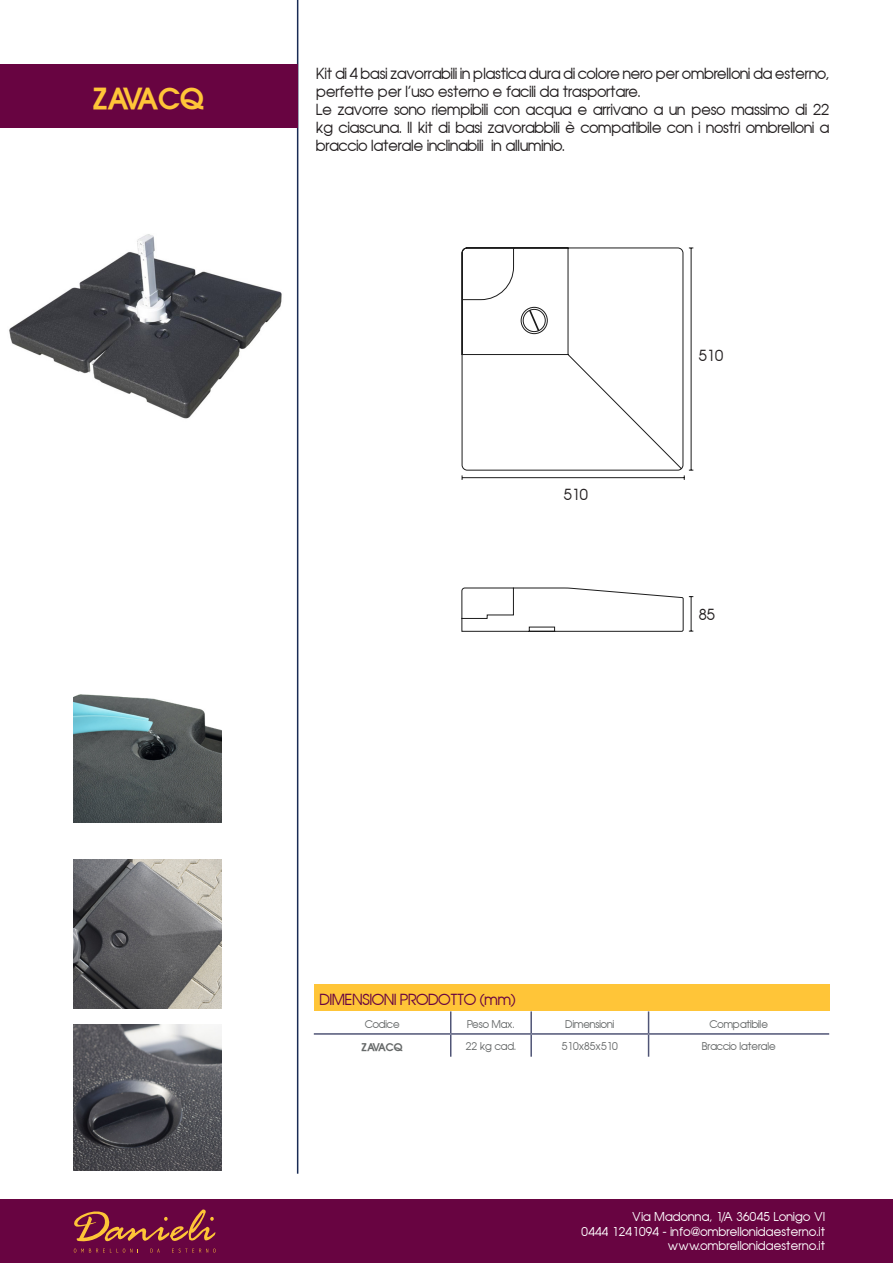
<style>
.page{position:relative;width:893px;height:1263px;background:#fff}
.page>*{position:absolute;margin:0;border:0;box-sizing:border-box;transform-origin:0 0}
.t1{font:700 28.5px "Trendex SSK Semi";color:#ffc538}
.t2{font:15px/18px "Trendex SSK";color:#231f20}
.t3{font:15px "Trendex SSK";color:#680441}
.t4{font:12px "Trendex SSK";letter-spacing:.025em;color:#fff}
.t5{font:10.5px "Trendex SSK";color:#666969}
.t6{font:700 10.5px "Trendex SSK Semi";color:#666969}
</style>
<div class="page">
<hr style="left:297px;top:0;width:1px;height:1174px;background:#182b54">
<img style="left:9px;top:234px;width:273px;height:185px">
<img style="left:73px;top:1025px;width:149px;height:145px">
<img style="left:73px;top:859px;width:149px;height:149px">
<img style="left:73px;top:694px;width:149px;height:129px">
<div style="left:314px;top:984px;width:515px;height:27px;background:#ffc538"></div>
<hr style="left:530px;top:1011px;width:2px;height:22px;background:#505576">
<hr style="left:314px;top:1033px;width:137px;height:2px;background:#505576">
<hr style="left:451px;top:1033px;width:80px;height:2px;background:#505576">
<svg style="left:450px;top:1011px;width:1px;height:46px"></svg>
<hr style="left:531px;top:1033px;width:118px;height:2px;background:#505576">
<hr style="left:530px;top:1035px;width:2px;height:22px;background:#505576">
<hr style="left:649px;top:1033px;width:180px;height:2px;background:#505576">
<svg style="left:648px;top:1011px;width:1px;height:46px"></svg>
<div style="left:0;top:64px;width:298px;height:64px;background:#680441"></div>
<div style="left:0;top:1199px;width:893px;height:64px;background:#680441"></div>
<svg style="left:74px;top:1209px;width:142px;height:43px"></svg>
<hr style="left:691px;top:597px;width:1px;height:34px;background:#1c1c1c">
<hr style="left:691px;top:248px;width:1px;height:222px;background:#1c1c1c">
<hr style="left:462px;top:477px;width:222px;height:1px;background:#1c1c1c">
<svg style="left:461px;top:247px;width:223px;height:224px"></svg>
<div style="left:521px;top:307px;width:26px;height:27px;border:1px solid #1c1c1c;border-radius:50%"></div>
<div style="left:523px;top:309px;width:23px;height:23px;border:1px solid #1c1c1c;border-radius:50%"></div>
<svg style="left:529px;top:310px;width:10px;height:21px"></svg>
<svg style="left:461px;top:588px;width:222px;height:44px"></svg>
<p class="t1" style="left:93px;top:80px;width:114px">ZAVACQ</p>
<p class="t2" style="left:316px;top:64px;width:515px">Kit di 4 basi zavorrabili in plastica dura di colore nero per ombrelloni da esterno, perfette per l’uso esterno e facili da trasportare.</p>
<p class="t2" style="left:316px;top:100px;width:515px;text-align:justify">Le zavorre sono riempibili con acqua e arrivano a un peso massimo di 22 kg ciascuna. Il kit di basi zavorabbili è compatibile con i nostri ombrelloni a braccio laterale inclinabili in alluminio.</p>
<p class="t2" style="left:564px;top:485px;width:26px">510</p>
<p class="t2" style="left:699px;top:346px;width:26px">510</p>
<p class="t2" style="left:699px;top:605px;width:18px">85</p>
<p class="t3" style="left:320px;top:990px;width:197px">DIMENSIONI PRODOTTO (mm)</p>
<p class="t5" style="left:365px;top:1017px;width:36px">Codice</p>
<p class="t5" style="left:467px;top:1017px;width:49px">Peso Max.</p>
<p class="t5" style="left:566px;top:1017px;width:50px">Dimensioni</p>
<p class="t5" style="left:710px;top:1017px;width:59px">Compatibile</p>
<p class="t6" style="left:362px;top:1040px;width:43px">ZAVACQ</p>
<p class="t5" style="left:466px;top:1040px;width:52px">22 kg cad.</p>
<p class="t5" style="left:562px;top:1040px;width:58px">510x85x510</p>
<p class="t5" style="left:702px;top:1040px;width:75px">Braccio laterale</p>
<p class="t4" style="left:632px;top:1209px;width:194px">Via Madonna, 1/A 36045 Lonigo VI</p>
<p class="t4" style="left:582px;top:1223px;width:245px">0444 1241094 - info@ombrellonidaesterno.it</p>
<p class="t4" style="left:668px;top:1238px;width:159px">www.ombrellonidaesterno.it</p>
</div>
